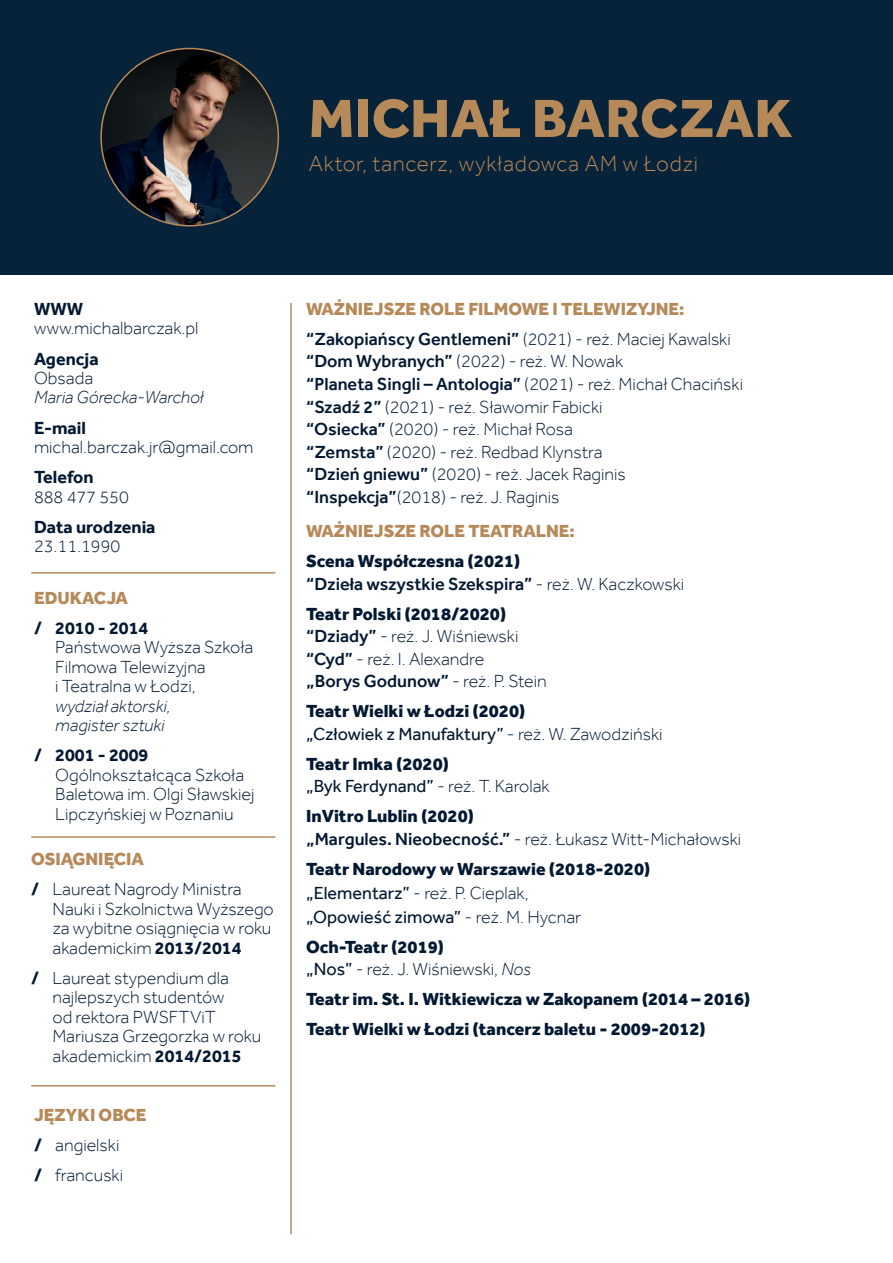
<style>
.page{position:relative;width:893px;height:1263px;background:#fff}
.page>*{position:absolute;margin:0;border:0;box-sizing:border-box;transform-origin:0 0}
.t1{font:800 55.5px "Effra";letter-spacing:.01em;color:#b68959}
.t2{font:300 22.5px "Effra";letter-spacing:.03em;color:#b68959}
.t3{font:300 18px/22.5px "Effra";color:#031831}
.t4{font:800 18px/22.5px "Effra";color:#031831}
.t5{font:800 18px/30px "Effra";color:#b68959}
.t6{font:500 18px/22.5px "Effra";color:#031831}
.t7{font:700 18px "Effra";color:#031831}
.t8{font:italic 300 18px/19.5px "Effra";color:#031831}
.s1{font-weight:800;color:#b68959}
.s2{font-weight:700}
.s3{font-weight:500;color:#031831}
.s4{font-weight:300;color:#031831}
.s5{font-weight:500}
.s6{font-weight:800}
.s7{font-weight:300}
.s8{font-weight:400}
.s9{font-style:italic}
</style>
<div class="page">
<div style="left:0;top:0;width:893px;height:274px;background:#072339"></div>
<img style="left:101px;top:49px;width:177px;height:177px;border-radius:89px">
<hr style="left:290px;top:303px;width:2px;height:931px;background:#b68959">
<hr style="left:31px;top:572px;width:244px;height:2px;background:#b68959">
<hr style="left:31px;top:836px;width:244px;height:2px;background:#b68959">
<hr style="left:31px;top:1085px;width:244px;height:1px;background:#b68959">
<h1 class="t1" style="left:309px;top:85px;width:485px">MICHAŁ BARCZAK</h1>
<p class="t2" style="left:309px;top:151px;width:391px">Aktor, tancerz, wykładowca AM w Łodzi</p>
<p class="t7" style="left:34px;top:298px;width:51px">WWW</p>
<p class="t3" style="left:34px;top:317px;width:166px">www.michalbarczak.pl</p>
<p class="t7" style="left:34px;top:348px;width:66px">Agencja</p>
<p class="t3" style="left:34px;top:366px;width:61px">Obsada</p>
<p class="t8" style="left:34px;top:387px;width:171px">Maria Górecka-Warchoł</p>
<p class="t7" style="left:34px;top:417px;width:53px">E-mail</p>
<p class="t3" style="left:34px;top:435px;width:221px">michal.barczak.jr@gmail.com</p>
<p class="t7" style="left:34px;top:466px;width:61px">Telefon</p>
<p class="t3" style="left:34px;top:485px;width:96px">888 477 550</p>
<p class="t7" style="left:34px;top:516px;width:123px">Data urodzenia</p>
<p class="t3" style="left:34px;top:534px;width:88px">23.11.1990</p>
<p class="t5" style="left:34px;top:583px;width:96px">EDUKACJA</p>
<p class="t7" style="left:34px;top:617px;width:116px">/ 2010 - 2014</p>
<p class="t3" style="left:55px;top:637px;width:200px;line-height:19.5px">Państwowa Wyższa Szkoła<br>Filmowa Telewizyjna<br>i Teatralna w Łodzi,</p>
<p class="t8" style="left:55px;top:696px;width:117px">wydział aktorski, magister sztuki</p>
<p class="t7" style="left:34px;top:745px;width:116px">/ 2001 - 2009</p>
<p class="t3" style="left:55px;top:765px;width:201px;line-height:19.5px">Ogólnokształcąca Szkoła<br>Baletowa im. Olgi Sławskiej<br>Lipczyńskiej w Poznaniu</p>
<p class="t3" style="left:31px;top:844px;width:212px;line-height:30px"><span class="s1">OSIĄGNIĘCIA<br></span><span class="s2">/</span> Laureat Nagrody Ministra</p>
<p class="t3" style="left:53px;top:899px;width:223px;line-height:19.5px">Nauki i Szkolnictwa Wyższego za wybitne osiągnięcia w roku akademickim <span class="s2">2013/2014</span></p>
<p class="t3" style="left:53px;top:968px;width:210px;line-height:19.5px;text-indent:-21px"><span class="s2">/</span> Laureat stypendium dla najlepszych studentów<br>od rektora PWSFTViT<br>Mariusza Grzegorzka w roku akademickim <span class="s2">2014/2015</span></p>
<p class="t3" style="left:34px;top:1100px;width:114px;line-height:30px"><span class="s1">JĘZYKI OBCE </span><span class="s2">/</span> angielski<br><span class="s2">/</span> francuski</p>
<p class="t5" style="left:306px;top:294px;width:426px">WAŻNIEJSZE ROLE FILMOWE I TELEWIZYJNE: <span class="s3">“Zakopiańscy Gentlemeni”</span> <span class="s4">(2021) - reż. Maciej Kawalski</span></p>
<p class="t3" style="left:306px;top:350px;width:438px"><span class="s5">“Dom Wybranych”</span> (2022) - reż. W. Nowak<br><span class="s5">“Planeta Singli – Antologia”</span> (2021) - reż. Michał Chaciński <span class="s5">“Szadź 2”</span> (2021) - reż. Sławomir Fabicki<br><span class="s5">“Osiecka”</span> (2020) - reż. Michał Rosa<br><span class="s5">“Zemsta”</span> (2020) - reż. Redbad Klynstra<br><span class="s5">“Dzień gniewu”</span> (2020) - reż. Jacek Raginis <span class="s5">“Inspekcja”</span>(2018) - reż. J. Raginis</p>
<p class="t5" style="left:306px;top:516px;width:270px">WAŻNIEJSZE ROLE TEATRALNE:</p>
<p class="t6" style="left:306px;top:549px;width:380px"><span class="s6">Scena Współczesna (2021)<br></span>“Dzieła wszystkie Szekspira” <span class="s7">- reż. W. Kaczkowski</span></p>
<p class="t3" style="left:306px;top:602px;width:242px"><span class="s6">Teatr Polski (2018/2020) </span><span class="s5">“Dziady”</span> - reż. J. Wiśniewski <span class="s5">“Cyd”</span> - reż. I. Alexandre<br><span class="s5">„Borys Godunow”</span> - reż. P. Stein</p>
<p class="t4" style="left:306px;top:700px;width:358px">Teatr Wielki w Łodzi (2020)<br><span class="s8">„Człowiek z Manufaktury”</span> <span class="s7">- reż. W. Zawodziński</span></p>
<p class="t4" style="left:306px;top:752px;width:245px">Teatr Imka (2020)<br><span class="s8">„Byk Ferdynand”</span> <span class="s7">- reż. T. Karolak</span></p>
<p class="t3" style="left:306px;top:805px;width:437px"><span class="s6">InVitro Lublin (2020)<br></span><span class="s5">„Margules. Nieobecność.”</span> - reż. Łukasz Witt-Michałowski</p>
<p class="t4" style="left:306px;top:856px;width:346px;line-height:24px">Teatr Narodowy w Warszawie (2018-2020) <span class="s8">„Elementarz”</span> <span class="s7">- reż. P. Cieplak,<br></span><span class="s8">„Opowieść zimowa”</span> <span class="s7">- reż. M. Hycnar</span></p>
<p class="t3" style="left:306px;top:935px;width:226px"><span class="s6">Och-Teatr (2019)<br></span><span class="s8">„Nos”</span> - reż. J. Wiśniewski, <span class="s9">Nos</span></p>
<p class="t4" style="left:306px;top:984px;width:446px;line-height:30px">Teatr im. St. I. Witkiewicza w Zakopanem (2014 – 2016)<br>Teatr Wielki w Łodzi (tancerz baletu - 2009-2012)</p>
</div>
